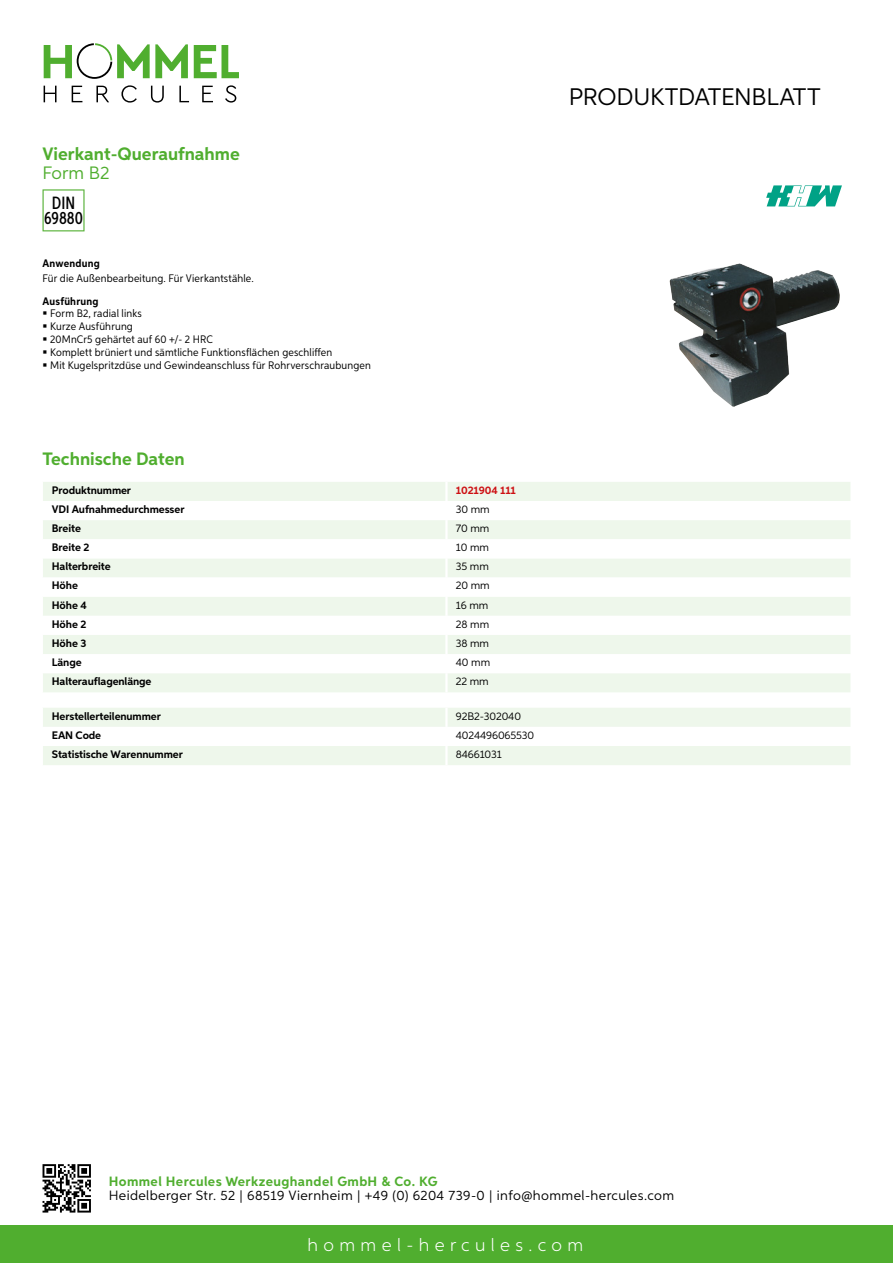
<style>
.page{position:relative;width:893px;height:1263px;background:#fff}
.page>*{position:absolute;margin:0;border:0;box-sizing:border-box;transform-origin:0 0}
.t1{font:24px "Aspira";letter-spacing:-.01em;color:#000}
.t2{font:700 18px "Aspira";color:#50ae2f}
.t3{font:300 18px "Aspira";letter-spacing:.3em;color:#fff}
.t4{font:18px "Aspira";color:#50ae2f}
.t5{font:500 17.85px/14.9px "Aspira XX Nar";color:#000;text-align:center}
.t6{font:13.5px "Aspira";letter-spacing:.03em;color:#000}
.t7{font:700 13.5px "Aspira";letter-spacing:.03em;color:#50ae2f}
.t8{font:10.95px/12.8px "Aspira Nar";letter-spacing:.015em;color:#000}
.t9{font:700 10.95px "Aspira";letter-spacing:-.01em;color:#000}
.t10{font:10.95px "Aspira";letter-spacing:-.01em;color:#000}
.t11{font:700 10.95px "Aspira Nar";letter-spacing:.02em;color:#000}
.t12{font:700 10.95px "Aspira";letter-spacing:-.01em;color:#cd1013}
</style>
<div class="page">
<div style="left:0;top:1226px;width:893px;height:37px;background:#50ae2f"></div>
<svg style="left:43px;top:1164px;width:48px;height:48px"></svg>
<svg style="left:194px;top:45px;width:45px;height:33px"></svg>
<svg style="left:44px;top:43px;width:144px;height:36px"></svg>
<svg style="left:44px;top:86px;width:13px;height:16px"></svg>
<svg style="left:72px;top:86px;width:10px;height:16px"></svg>
<svg style="left:96px;top:86px;width:13px;height:16px"></svg>
<svg style="left:121px;top:85px;width:16px;height:18px"></svg>
<svg style="left:151px;top:86px;width:13px;height:17px"></svg>
<svg style="left:179px;top:86px;width:10px;height:16px"></svg>
<svg style="left:202px;top:86px;width:11px;height:16px"></svg>
<svg style="left:225px;top:85px;width:11px;height:18px"></svg>
<div style="left:43px;top:482px;width:807px;height:210px;background:#eef7eb"></div>
<svg style="left:43px;top:501px;width:807px;height:172px"></svg>
<hr style="left:445px;top:482px;width:3px;height:19px;background:#fff">
<hr style="left:445px;top:501px;width:3px;height:19px;background:#fff">
<hr style="left:445px;top:520px;width:3px;height:19px;background:#fff">
<hr style="left:445px;top:539px;width:3px;height:19px;background:#fff">
<hr style="left:445px;top:558px;width:3px;height:19px;background:#fff">
<hr style="left:445px;top:577px;width:3px;height:20px;background:#fff">
<hr style="left:445px;top:597px;width:3px;height:19px;background:#fff">
<hr style="left:445px;top:616px;width:3px;height:19px;background:#fff">
<hr style="left:445px;top:635px;width:3px;height:19px;background:#fff">
<hr style="left:445px;top:654px;width:3px;height:19px;background:#fff">
<hr style="left:445px;top:673px;width:3px;height:19px;background:#fff">
<svg style="left:43px;top:708px;width:807px;height:57px"></svg>
<hr style="left:445px;top:746px;width:3px;height:19px;background:#fff">
<svg style="left:43px;top:189px;width:42px;height:42px"></svg>
<img style="left:669px;top:263px;width:171px;height:144px">
<svg style="left:766px;top:185px;width:76px;height:21px"></svg>
<h2 class="t2" style="left:43px;top:142px;width:199px">Vierkant-Queraufnahme</h2>
<h2 class="t4" style="left:43px;top:162px;width:69px">Form B2</h2>
<h3 class="t5" style="left:44px;top:196px;width:41px">DIN<br>69880</h3>
<p class="t11" style="left:43px;top:257px;width:59px">Anwendung</p>
<p class="t8" style="left:43px;top:272px;width:213px">Für die Außenbearbeitung. Für Vierkantstähle.</p>
<p class="t11" style="left:43px;top:294px;width:58px">Ausführung</p>
<p class="t8" style="left:50px;top:307px;width:322px">Form B2, radial links<br>Kurze Ausführung<br>20MnCr5 gehärtet auf 60 +/- 2 HRC<br>Komplett brüniert und sämtliche Funktionsflächen geschliffen<br>Mit Kugelspritzdüse und Gewindeanschluss für Rohrverschraubungen</p>
<h2 class="t2" style="left:43px;top:448px;width:144px">Technische Daten</h2>
<p class="t9" style="left:52px;top:483px;width:81px">Produktnummer</p>
<p class="t12" style="left:456px;top:483px;width:62px">1021904 111</p>
<p class="t9" style="left:52px;top:502px;width:134px">VDI Aufnahmedurchmesser</p>
<p class="t10" style="left:456px;top:502px;width:35px">30 mm</p>
<p class="t9" style="left:52px;top:521px;width:31px">Breite</p>
<p class="t10" style="left:456px;top:522px;width:35px">70 mm</p>
<p class="t9" style="left:52px;top:541px;width:39px">Breite 2</p>
<p class="t10" style="left:456px;top:541px;width:35px">10 mm</p>
<p class="t9" style="left:52px;top:560px;width:60px">Halterbreite</p>
<p class="t10" style="left:456px;top:560px;width:35px">35 mm</p>
<p class="t9" style="left:52px;top:579px;width:28px">Höhe</p>
<p class="t10" style="left:456px;top:579px;width:35px">20 mm</p>
<p class="t9" style="left:52px;top:598px;width:36px">Höhe 4</p>
<p class="t10" style="left:456px;top:598px;width:34px">16 mm</p>
<p class="t9" style="left:52px;top:617px;width:36px">Höhe 2</p>
<p class="t10" style="left:456px;top:617px;width:35px">28 mm</p>
<p class="t9" style="left:52px;top:636px;width:36px">Höhe 3</p>
<p class="t10" style="left:456px;top:636px;width:35px">38 mm</p>
<p class="t9" style="left:52px;top:655px;width:31px">Länge</p>
<p class="t10" style="left:456px;top:655px;width:36px">40 mm</p>
<p class="t9" style="left:52px;top:675px;width:101px">Halterauflagenlänge</p>
<p class="t10" style="left:456px;top:675px;width:34px">22 mm</p>
<p class="t9" style="left:52px;top:709px;width:111px">Herstellerteilenummer</p>
<p class="t10" style="left:456px;top:709px;width:67px">92B2-302040</p>
<p class="t9" style="left:52px;top:728px;width:51px">EAN Code</p>
<p class="t10" style="left:456px;top:728px;width:80px">4024496065530</p>
<p class="t9" style="left:52px;top:747px;width:132px">Statistische Warennummer</p>
<p class="t10" style="left:456px;top:747px;width:47px">84661031</p>
<h1 class="t1" style="left:569px;top:82px;width:253px">Produktdatenblatt</h1>
<p class="t7" style="left:109px;top:1172px;width:330px">Hommel Hercules Werkzeughandel GmbH &amp; Co. KG</p>
<p class="t6" style="left:109px;top:1187px;width:567px">Heidelberger Str. 52 | 68519 Viernheim | +49 (0) 6204 739-0 | info@hommel-hercules.com</p>
<h2 class="t3" style="left:307px;top:1234px;width:277px">hommel-hercules.com</h2>
</div>
